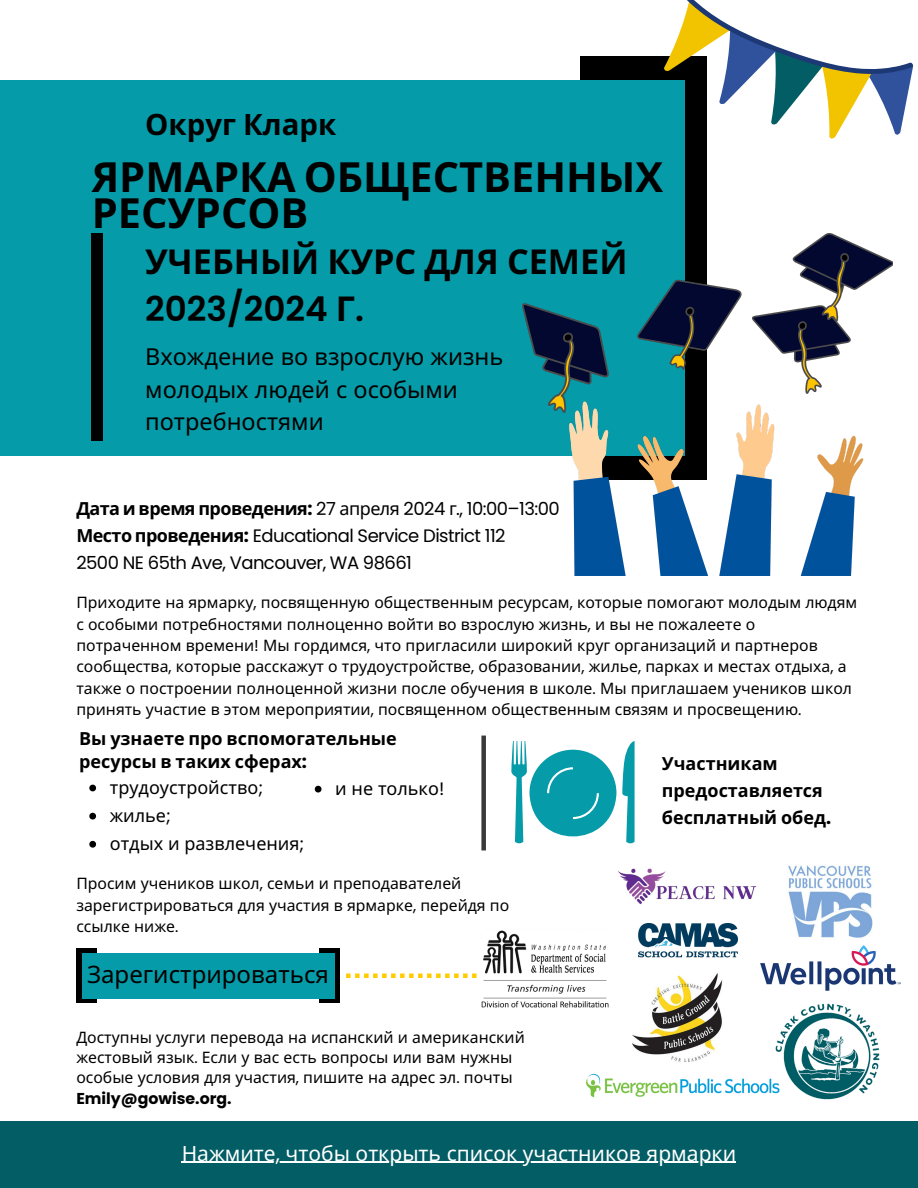
<style>
.page{position:relative;width:918px;height:1188px;background:#fff}
.page>*{position:absolute;margin:0;border:0;box-sizing:border-box;transform-origin:0 0}
.t1{font:700 41.55px/36px "Noto Sans";color:#000}
.t2{font:700 34.2px/47.2px "Noto Sans";color:#000}
.t3{font:700 29.4px "Noto Sans";color:#000}
.t4{font:24px "Noto Sans";color:#000}
.t5{font:23.4px/32.7px "Noto Sans";color:#000}
.t6{font:21px "Noto Sans";color:#fff}
.t7{font:700 18px/27px "Noto Sans";color:#000}
.t8{font:18px/27px "Poppins";letter-spacing:-.03em;color:#000}
.t9{font:18px/28.2px "Noto Sans";color:#000}
.t10{font:700 18px "Noto Sans";letter-spacing:-.03em;color:#000}
.t11{font:15.75px/21.3px "Noto Sans";color:#000}
.t12{font:700 15.75px "Poppins";color:#000}
.s1{font-family:"Poppins";font-weight:600}
.s2{font-family:"Poppins"}
.s3{font-family:"Poppins";font-weight:400}
.s4{font-weight:400}
.s5{font-family:"Noto Sans";font-weight:700}
.s6{font-weight:700}
</style>
<div class="page">
<div style="left:0;top:1122px;width:918px;height:66px;background:#035d65"></div>
<svg style="left:89px;top:785px;width:7px;height:6px"></svg>
<svg style="left:89px;top:813px;width:7px;height:7px"></svg>
<svg style="left:89px;top:841px;width:7px;height:7px"></svg>
<div style="left:481px;top:736px;width:5px;height:114px;background:#3a3a3a"></div>
<img style="left:760px;top:945px;width:141px;height:45px">
<div style="left:581px;top:56px;width:126px;height:424px;background:#000"></div>
<div style="left:0;top:80px;width:684px;height:375px;background:#069ba8"></div>
<div style="left:92px;top:234px;width:11px;height:207px;background:#000"></div>
<img style="left:775px;top:1003px;width:105px;height:97px">
<svg style="left:622px;top:741px;width:13px;height:102px"></svg>
<svg style="left:511px;top:741px;width:105px;height:103px"></svg>
<img style="left:551px;top:234px;width:342px;height:342px">
<div style="left:494px;top:213px;width:141px;height:141px;background:#069ba8;border-radius:50%"></div>
<img style="left:522px;top:292px;width:113px;height:154px">
<div style="left:611px;top:362px;width:58px;height:57px;background:#069ba8;border-radius:50%"></div>
<svg style="left:664px;top:17px;width:21px;height:166px"></svg>
<svg style="left:685px;top:0;width:229px;height:139px"></svg>
<div style="left:319px;top:948px;width:21px;height:55px;background:#000"></div>
<div style="left:76px;top:948px;width:21px;height:55px;background:#000"></div>
<div style="left:82px;top:953px;width:252px;height:46px;background:#069ba8"></div>
<img style="left:788px;top:865px;width:85px;height:73px">
<img style="left:618px;top:868px;width:139px;height:37px">
<img style="left:633px;top:973px;width:90px;height:89px">
<img style="left:638px;top:924px;width:99px;height:33px">
<img style="left:586px;top:1071px;width:194px;height:28px">
<img style="left:481px;top:930px;width:128px;height:78px">
<svg style="left:346px;top:974px;width:131px;height:4px"></svg>
<hr style="left:182px;top:1162px;width:554px;height:1px;background:#fff">
<svg style="left:315px;top:786px;width:7px;height:7px"></svg>
<h4 class="t3" style="left:145px;top:104px;width:192px">Округ Кларк</h4>
<h1 class="t1" style="left:92px;top:158px;width:573px">ЯРМАРКА ОБЩЕСТВЕННЫХ<br>РЕСУРСОВ</h1>
<p class="t2" style="left:145px;top:237px;width:484px">УЧЕБНЫЙ КУРС ДЛЯ СЕМЕЙ<br><span class="s1">2023/2024</span> Г<span class="s1">.</span></p>
<p class="t5" style="left:145px;top:340px;width:360px">Вхождение во взрослую жизнь молодых людей с особыми потребностями</p>
<p class="t10" style="left:76px;top:495px;width:485px">Дата и время проведения<span class="s2">:</span> <span class="s3">27</span> <span class="s4">апреля</span> <span class="s3">2024</span> <span class="s4">г</span><span class="s3">., 10:00–13:00</span></p>
<p class="t8" style="left:76px;top:522px;width:431px"><span class="s5">Место проведения</span><span class="s6">:</span> Educational Service District 112<br>2500 NE 65th Ave, Vancouver, WA 98661</p>
<p class="t11" style="left:76px;top:591px;width:783px">Приходите на ярмарку<span class="s2">,</span> посвященную общественным ресурсам<span class="s2">,</span> которые помогают молодым людям с особыми потребностями полноценно войти во взрослую жизнь<span class="s2">,</span> и вы не пожалеете о потраченном времени<span class="s2">!</span> Мы гордимся<span class="s2">,</span> что пригласили широкий круг организаций и партнеров сообщества<span class="s2">,</span> которые расскажут о трудоустройстве<span class="s2">,</span> образовании<span class="s2">,</span> жилье<span class="s2">,</span> парках и местах отдыха<span class="s2">,</span> а также о построении полноценной жизни после обучения в школе<span class="s2">.</span> Мы приглашаем учеников школ</p>
<p class="t11" style="left:76px;top:698px;width:727px">принять участие в этом мероприятии<span class="s2">,</span> посвященном общественным связям и просвещению<span class="s2">.</span></p>
<p class="t7" style="left:662px;top:750px;width:171px">Участникам предоставляется бесплатный обед<span class="s2">.</span></p>
<p class="t7" style="left:79px;top:727px;width:319px;line-height:22.5px">Вы узнаете про вспомогательные ресурсы в таких сферах<span class="s2">:</span></p>
<h3 class="t9" style="left:110px;top:773px;width:196px">трудоустройство<span class="s2">; </span>жилье<span class="s2">;<br></span>отдых и развлечения<span class="s2">;</span></h3>
<p class="t9" style="left:335px;top:774px;width:111px">и не только<span class="s2">!</span></p>
<h6 class="t11" style="left:76px;top:873px;width:434px">Просим учеников школ<span class="s2">,</span> семьи и преподавателей зарегистрироваться для участия в ярмарке<span class="s2">,</span> перейдя по</h6>
<p class="t11" style="left:76px;top:915px;width:104px">ссылке ниже<span class="s2">.</span></p>
<p class="t4" style="left:87px;top:957px;width:243px">Зарегистрироваться</p>
<p class="t11" style="left:76px;top:1027px;width:450px;line-height:20.2px">Доступны услуги перевода на испанский и американский жестовый язык<span class="s2">.</span> Если у вас есть вопросы или вам нужны особые условия для участия<span class="s2">,</span> пишите на адрес эл<span class="s2">.</span> почты</p>
<p class="t12" style="left:76px;top:1087px;width:157px">Emily@gowise.org.</p>
<p class="t6" style="left:182px;top:1138px;width:556px">Нажмите<span class="s2">,</span> чтобы открыть список участников ярмарки</p>
</div>
